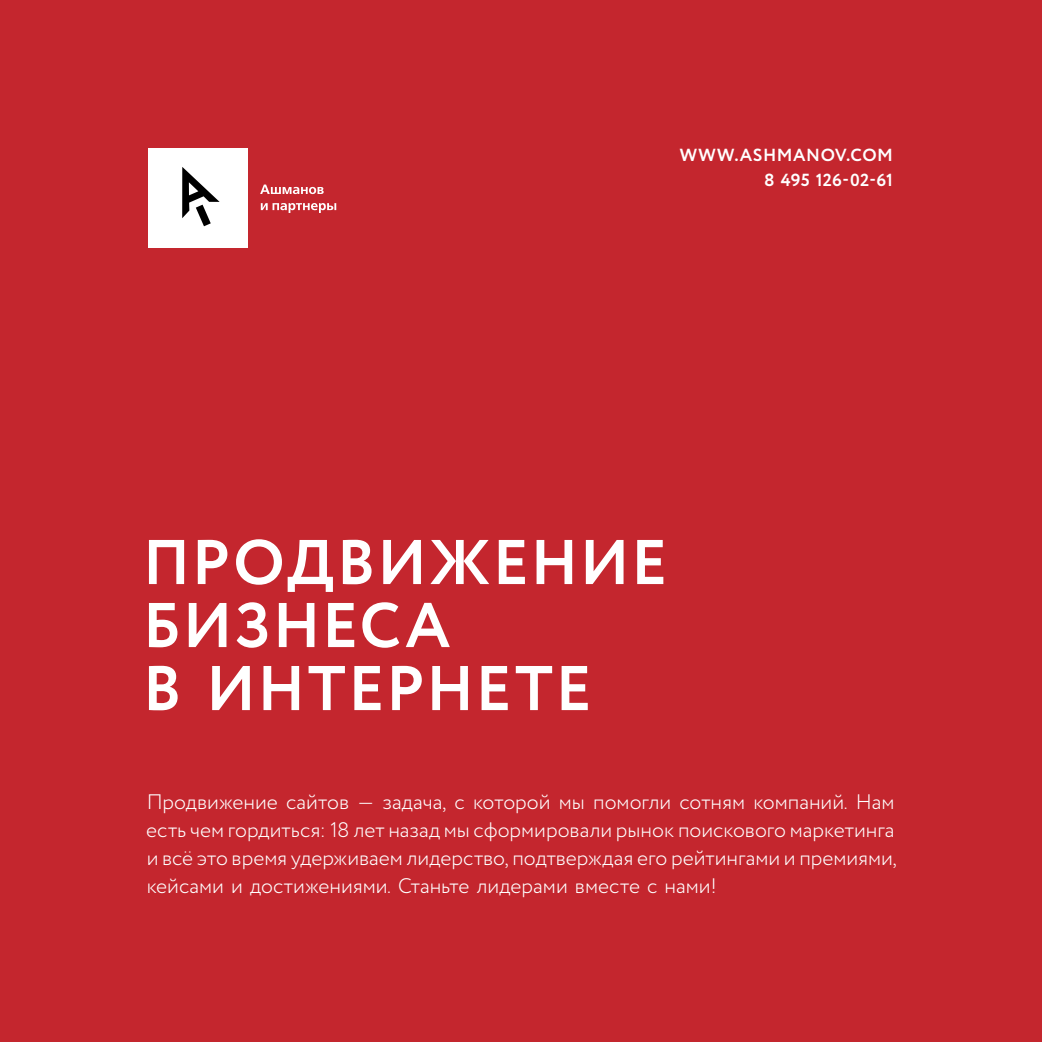
<style>
.page{position:relative;width:1042px;height:1042px;background:#c4262e}
.page>*{position:absolute;margin:0;border:0;box-sizing:border-box;transform-origin:0 0}
.t1{font:700 63px/63px "Circe";letter-spacing:.025em;color:#fff}
.t2{font:300 21px/28px "Circe";color:#fff;text-align:justify}
.t3{font:700 17.5px/24.5px "Circe";letter-spacing:.025em;color:#fff;text-align:right}
</style>
<div class="page">
<div style="left:149px;top:149px;width:99px;height:99px;background:#fff"></div>
<svg style="left:182px;top:167px;width:38px;height:59px"></svg>
<svg style="left:260px;top:185px;width:64px;height:9px"></svg>
<svg style="left:261px;top:203px;width:75px;height:10px"></svg>
<p class="t3" style="left:680px;top:144px;width:215px">WWW.ASHMANOV.COM<br>8 495 126-02-61</p>
<h1 class="t1" style="left:143px;top:534px;width:526px">ПРОДВИЖЕНИЕ<br>БИЗНЕСА<br>В ИНТЕРНЕТЕ</h1>
<p class="t2" style="left:146px;top:788px;width:752px">Продвижение сайтов — задача, с которой мы помогли сотням компаний. Нам есть чем гордиться: 18 лет назад мы сформировали рынок поискового маркетинга и всё это время удерживаем лидерство, подтверждая его рейтингами и премиями, кейсами и достижениями. Станьте лидерами вместе с нами!</p>
</div>
